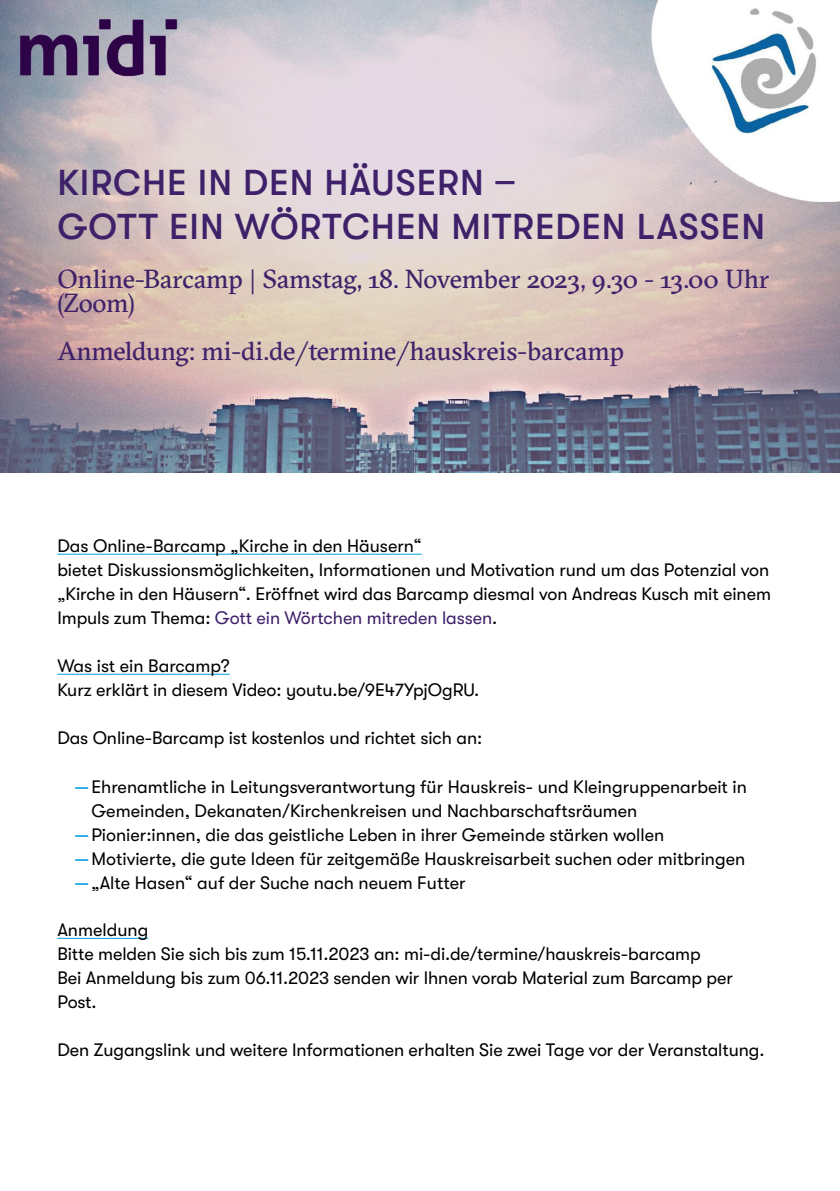
<style>
.page{position:relative;width:840px;height:1191px;background:#fff}
.page>*{position:absolute;margin:0;border:0;box-sizing:border-box;transform-origin:0 0}
.t1{font:500 36px/43.2px "GT Walsheim Pro";letter-spacing:.025em;color:#3f216a}
.t2{font:26px/24px "GT Sectra";letter-spacing:-.005em;color:#3f216a}
.t3{font:18px/24px "GT Walsheim Pro";letter-spacing:-.005em;color:#000}
.s1{color:#3f216a}
.s2{font-weight:500;color:#009fe3}
</style>
<div class="page">
<img style="left:0;top:0;width:839px;height:472px">
<hr style="left:57px;top:554px;width:364px;height:1px;background:#009fe3">
<hr style="left:57px;top:674px;width:172px;height:1px;background:#009fe3">
<hr style="left:57px;top:938px;width:91px;height:1px;background:#009fe3">
<h1 class="t1" style="left:57px;top:161px;width:709px">KIRCHE IN DEN HÄUSERN –<br>GOTT EIN WÖRTCHEN MITREDEN LASSEN</h1>
<h2 class="t2" style="left:57px;top:267px;width:713px">Online-Barcamp | Samstag, 18. November 2023, 9.30 - 13.00 Uhr (Zoom)</h2>
<h2 class="t2" style="left:57px;top:339px;width:568px">Anmeldung: mi-di.de/termine/hauskreis-barcamp</h2>
<p class="t3" style="left:57px;top:534px;width:714px">Das Online-Barcamp „Kirche in den Häusern“<br>bietet Diskussionsmöglichkeiten, Informationen und Motivation rund um das Potenzial von „Kirche in den Häusern“. Eröffnet wird das Barcamp diesmal von Andreas Kusch mit einem Impuls zum Thema: <span class="s1">Gott ein Wörtchen mitreden lassen</span>.</p>
<p class="t3" style="left:57px;top:654px;width:423px">Was ist ein Barcamp?<br>Kurz erklärt in diesem Video: youtu.be/9E47YpjOgRU.</p>
<p class="t3" style="left:57px;top:726px;width:426px">Das Online-Barcamp ist kostenlos und richtet sich an:</p>
<p class="t3" style="left:74px;top:774px;width:673px"><span class="s2">—</span>Ehrenamtliche in Leitungsverantwortung für Hauskreis- und Kleingruppenarbeit in</p>
<p class="t3" style="left:91px;top:798px;width:547px">Gemeinden, Dekanaten/Kirchenkreisen und Nachbarschaftsräumen</p>
<p class="t3" style="left:74px;top:822px;width:591px"><span class="s2">—</span>Pionier:innen, die das geistliche Leben in ihrer Gemeinde stärken wollen</p>
<p class="t3" style="left:74px;top:846px;width:672px"><span class="s2">—</span>Motivierte, die gute Ideen für zeitgemäße Hauskreisarbeit suchen oder mitbringen</p>
<p class="t3" style="left:74px;top:870px;width:392px"><span class="s2">—</span>„Alte Hasen“ auf der Suche nach neuem Futter</p>
<p class="t3" style="left:57px;top:918px;width:676px">Anmeldung<br>Bitte melden Sie sich bis zum 15.11.2023 an: mi-di.de/termine/hauskreis-barcamp<br>Bei Anmeldung bis zum 06.11.2023 senden wir Ihnen vorab Material zum Barcamp per Post.</p>
<p class="t3" style="left:57px;top:1038px;width:708px">Den Zugangslink und weitere Informationen erhalten Sie zwei Tage vor der Veranstaltung.</p>
</div>
